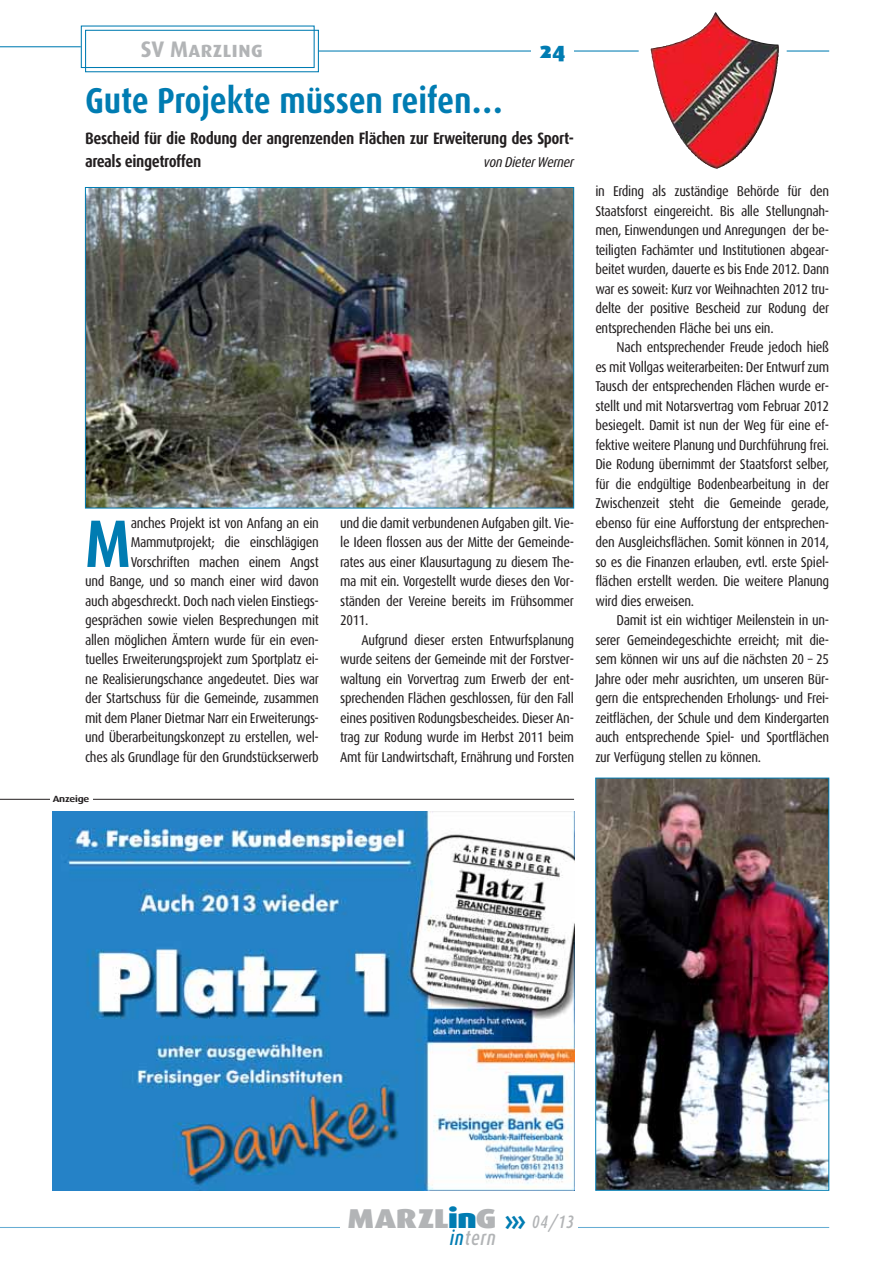
<style>
.page{position:relative;width:893px;height:1263px;background:#fff}
.page>*{position:absolute;margin:0;border:0;box-sizing:border-box;transform-origin:0 0}
.t1{font:700 67.2px "Dax Condensed";color:#007cb2}
.t2{font:700 36px "Dax Condensed";letter-spacing:-.005em;color:#007cb2}
.t3{font:900 27.3px "Dax Wide";letter-spacing:-.015em;color:#b2b4b6}
.t4{font:22.5px "Dax Bold Caps";color:#b2b4b6}
.t5{font:22.5px "Dax Black Caps";color:#007cb2}
.t6{font:italic 500 20.7px "Dax Condensed";letter-spacing:.045em;color:#b2b4b6;scale:.91 1}
.t7{font:700 16.5px/22.5px "Dax Condensed";letter-spacing:-.025em;color:#231f20}
.t8{font:14.25px/19.5px "Dax Condensed";letter-spacing:-.025em;color:#231f20;text-align:justify}
.t9{font:italic 14.25px "Dax Condensed";letter-spacing:-.025em;color:#231f20}
.t10{font:700 9px "Dax Wide";letter-spacing:-.02em;color:#231f20}
.s1{color:#007cb2}
.s2{font-weight:700;font-size:28.5px;color:#007cb2}
.s3{font-family:"Dax Condensed";font-weight:500;font-style:italic;font-size:18px}
</style>
<div class="page">
<img style="left:52px;top:812px;width:522px;height:379px">
<div style="left:81px;top:26px;width:234px;height:42px;border:1px solid #007cb2"></div>
<hr style="left:0;top:46px;width:81px;height:1px;background:#007cb2">
<div style="left:85px;top:30px;width:234px;height:42px;border:1px solid #007cb2"></div>
<hr style="left:319px;top:50px;width:320px;height:2px;background:#007cb2">
<hr style="left:787px;top:50px;width:42px;height:2px;background:#007cb2">
<div style="left:531px;top:30px;width:43px;height:42px;background:#fff"></div>
<img style="left:87px;top:189px;width:485px;height:317px">
<div style="left:85px;top:187px;width:489px;height:321px;border:1px solid #007cb2"></div>
<img style="left:597px;top:780px;width:230px;height:409px">
<div style="left:595px;top:778px;width:234px;height:413px;border:1px solid #007cb2"></div>
<img style="left:703px;top:12px;width:76px;height:157px">
<hr style="left:0;top:799px;width:574px;height:1px;background:#231f20">
<div style="left:50px;top:795px;width:42px;height:10px;background:#fff"></div>
<hr style="left:0;top:1227px;width:829px;height:1px;background:#67add3">
<div style="left:340px;top:1221px;width:234px;height:18px;background:#fff"></div>
<div style="left:528px;top:1214px;width:50px;height:25px;background:#fff"></div>
<h3 class="t4" style="left:141px;top:36px;width:124px">SV Marzling</h3>
<h3 class="t5" style="left:540px;top:37px;width:27px">24</h3>
<h2 class="t2" style="left:85px;top:83px;width:420px">Gute Projekte müssen reifen…</h2>
<p class="t7" style="left:85px;top:128px;width:490px">Bescheid für die Rodung der angrenzenden Flächen zur Erweiterung des Sport&shy;areals eingetroffen</p>
<p class="t9" style="left:484px;top:155px;width:92px">von Dieter Werner</p>
<p class="t8" style="left:85px;top:514px;width:235px;text-align:right">anches Projekt ist von Anfang an ein Mammutprojekt; die einschlägigen Vorschriften machen einem Angst<br>und Bange, und so manch einer wird davon auch abgeschreckt. Doch nach vielen Einstiegs&shy;gesprächen sowie vielen Besprechungen mit allen möglichen Ämtern wurde für ein even&shy;tuelles Erweiterungsprojekt zum Sportplatz ei&shy;ne Realisierungschance angedeutet. Dies war der Startschuss für die Gemeinde, zusammen mit dem Planer Dietmar Narr ein Erweiterungs&shy;und Überarbeitungskonzept zu erstellen, wel&shy;ches als Grundlage für den Grundstückserwerb</p>
<p class="t8" style="left:340px;top:514px;width:235px">und die damit verbundenen Aufgaben gilt. Vie&shy;le Ideen flossen aus der Mitte der Gemeinde&shy;rates aus einer Klausurtagung zu diesem The&shy;ma mit ein. Vorgestellt wurde dieses den Vor&shy;ständen der Vereine bereits im Frühsommer 2011.</p>
<h1 class="t1" style="left:85px;top:510px;width:47px">M</h1>
<p class="t8" style="left:340px;top:631px;width:235px;text-indent:21px">Aufgrund dieser ersten Entwurfsplanung wurde seitens der Gemeinde mit der Forstver&shy;waltung ein Vorvertrag zum Erwerb der ent&shy;sprechenden Flächen geschlossen, für den Fall eines positiven Rodungsbescheides. Dieser An&shy;trag zur Rodung wurde im Herbst 2011 beim Amt für Landwirtschaft, Ernährung und Forsten</p>
<p class="t10" style="left:53px;top:793px;width:38px">Anzeige</p>
<p class="t8" style="left:595px;top:182px;width:235px">in Erding als zuständige Behörde für den Staatsforst eingereicht. Bis alle Stellungnah&shy;men, Einwendungen und Anregungen der be&shy;teiligten Fachämter und Institutionen abgear&shy;beitet wurden, dauerte es bis Ende 2012. Dann war es soweit: Kurz vor Weihnachten 2012 tru&shy;delte der positive Bescheid zur Rodung der entsprechenden Fläche bei uns ein.</p>
<p class="t8" style="left:595px;top:338px;width:235px;text-indent:21px">Nach entsprechender Freude jedoch hieß es mit Vollgas weiterarbeiten: Der Entwurf zum Tausch der entsprechenden Flächen wurde er&shy;stellt und mit Notarsvertrag vom Februar 2012 besiegelt. Damit ist nun der Weg für eine ef&shy;fektive weitere Planung und Durchführung frei.<br>Die Rodung übernimmt der Staatsforst selber, für die endgültige Bodenbearbeitung in der Zwischenzeit steht die Gemeinde gerade, ebenso für eine Aufforstung der entsprechen&shy;den Ausgleichsflächen. Somit können in 2014, so es die Finanzen erlauben, evtl. erste Spiel&shy;flächen erstellt werden. Die weitere Planung wird dies erweisen.</p>
<p class="t8" style="left:595px;top:611px;width:235px;text-indent:21px">Damit ist ein wichtiger Meilenstein in un&shy;serer Gemeindegeschichte erreicht; mit die&shy;sem können wir uns auf die nächsten 20 – 25<br>Jahre oder mehr ausrichten, um unseren Bür&shy;gern die entsprechenden Erholungs- und Frei&shy;zeitflächen, der Schule und dem Kindergarten auch entsprechende Spiel- und Sportflächen zur Verfügung stellen zu können.</p>
<h3 class="t3" style="left:348px;top:1209px;width:227px">MARZL<span class="s1">in</span>G <span class="s2">›››</span> <span class="s3">04/13</span></h3>
<h3 class="t6" style="left:450px;top:1226px;width:52px"><span class="s1">in</span>tern</h3>
</div>
